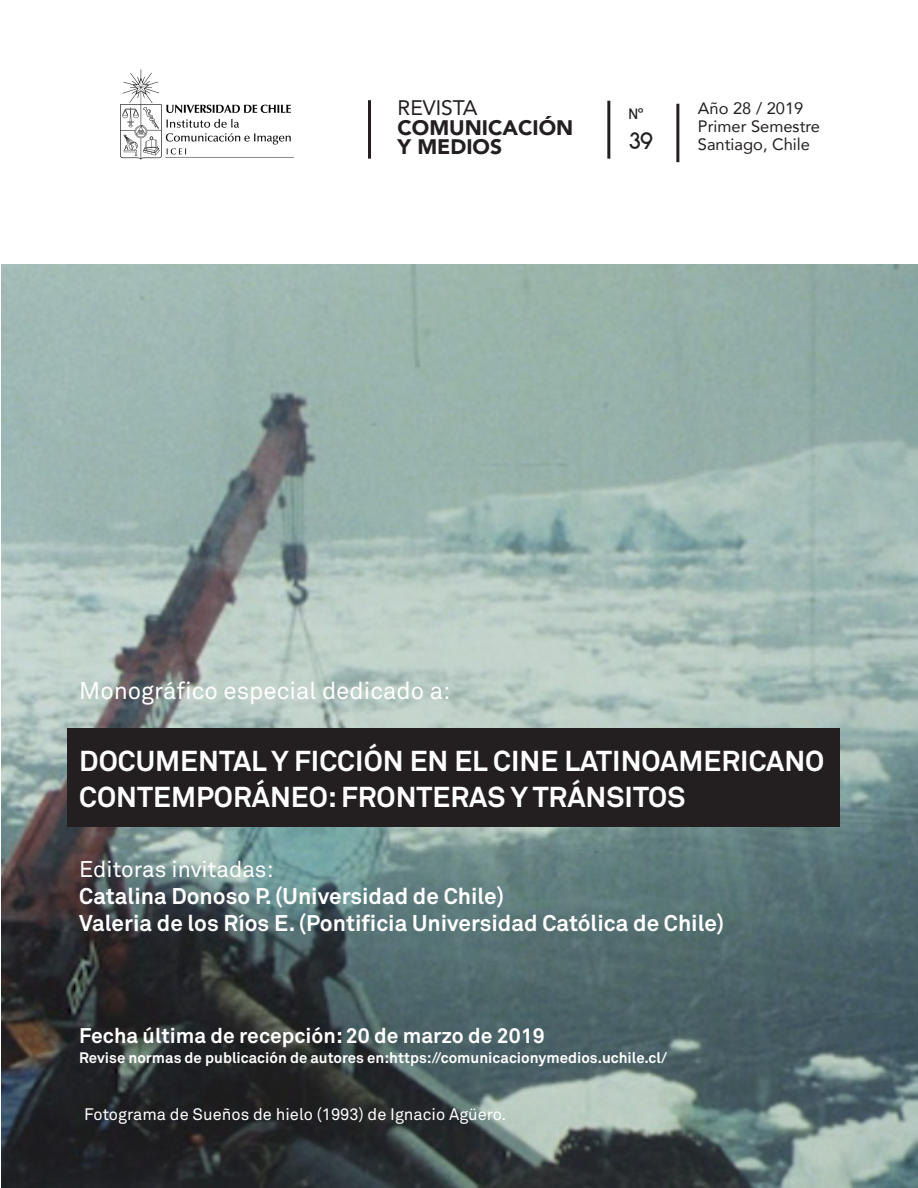
<style>
.page{position:relative;width:918px;height:1188px;background:#fff}
.page>*{position:absolute;margin:0;border:0;box-sizing:border-box;transform-origin:0 0}
.t1{font:700 28.5px/36px "Akkurat Pro";color:#fff}
.t2{font:24px "Akkurat Pro";color:#fff}
.t3{font:24px "Ikaros";color:#231f20}
.t4{font:700 22.5px "Akkurat Pro";color:#fff}
.t5{font:22.5px "Akkurat Pro";color:#fff}
.t6{font:700 21px "Akkurat Pro";color:#fff}
.t7{font:900 21px/19.5px "Avenir";color:#231f20}
.t8{font:21px "Avenir";color:#231f20}
.t9{font:16.5px "Akkurat Pro";color:#fff}
.t10{font:16.5px/18px "Avenir";color:#231f20}
.t11{font:700 15px "Akkurat Pro";color:#fff}
.t12{font:15px "Ikaros";color:#231f20}
.s1{font-family:"Avenir";font-weight:500}
</style>
<div class="page">
<img style="left:120px;top:69px;width:174px;height:91px">
<hr style="left:368px;top:100px;width:3px;height:59px;background:#231f20">
<hr style="left:607px;top:101px;width:3px;height:58px;background:#231f20">
<hr style="left:676px;top:104px;width:3px;height:58px;background:#231f20">
<img style="left:1px;top:264px;width:917px;height:924px">
<div style="left:67px;top:728px;width:773px;height:98px;background:#231f20"></div>
<p class="t8" style="left:398px;top:91px;width:82px">REVISTA</p>
<p class="t7" style="left:398px;top:117px;width:177px">COMUNICACIÓN<br>Y MEDIOS</p>
<p class="t12" style="left:629px;top:105px;width:16px">N<span class="s1">º</span></p>
<p class="t3" style="left:629px;top:126px;width:26px">39</p>
<p class="t10" style="left:698px;top:99px;width:124px">Año 28 / 2019<br>Primer Semestre<br>Santiago, Chile</p>
<p class="t2" style="left:79px;top:677px;width:373px">Monográfico especial dedicado :a</p>
<p class="t1" style="left:79px;top:743px;width:747px">DOCUMENTALY FICCIÓN EN EL CINE LATINOAMERICANO<br>CONTEMPORÁNEO:FRONTERAS Y TRÁNSITOS</p>
<p class="t5" style="left:79px;top:856px;width:196px">Editoras invitadas:</p>
<p class="t4" style="left:79px;top:882px;width:426px">Catalina Donoso (.P Universidad de Chile(</p>
<p class="t4" style="left:79px;top:909px;width:647px">Valeria de los Ríos E (. Pontificia Universidad Católica de Chile(</p>
<p class="t6" style="left:79px;top:1023px;width:467px">Fecha última de recepción:20 de marzo de 2019</p>
<p class="t11" style="left:79px;top:1048px;width:589px">Revise normas de publicación de autores en:https://comunicacionymedios.uchile.cl/</p>
<p class="t9" style="left:84px;top:1105px;width:424px">Fotograma de Sueños de hielo (1993) de Ignacio Agüero.</p>
</div>
